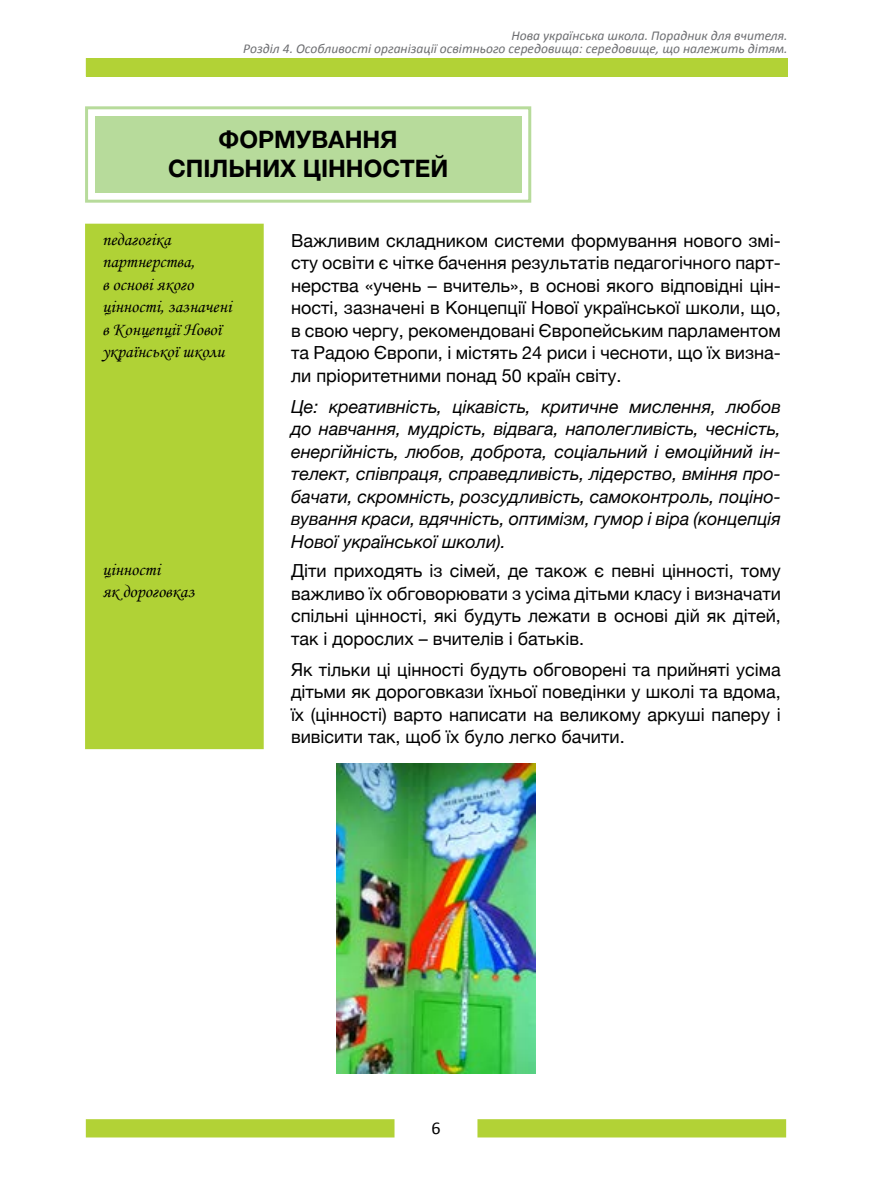
<style>
.page{position:relative;width:872px;height:1191px;background:#fff}
.page>*{position:absolute;margin:0;border:0;box-sizing:border-box;transform-origin:0 0}
.t1{font:700 24px/28.5px "Helvetica Neue";color:#000;text-align:center}
.t2{font:18px/22.5px "Helvetica Neue";color:#000;text-align:justify}
.t3{font:italic 18px/22.5px "Helvetica Neue";color:#000;text-align:justify}
.t4{font:18px/22.5px "Monotype Corsiva";color:#000}
.t5{font:18px "Calibri";color:#000}
.t6{font:italic 13.5px/13.5px "Calibri";color:#6d6e71;text-align:right}
</style>
<div class="page">
<div style="left:86px;top:58px;width:701px;height:18px;background:#b2d236"></div>
<div style="left:86px;top:1119px;width:308px;height:18px;background:#b2d236"></div>
<div style="left:477px;top:1119px;width:309px;height:18px;background:#b2d236"></div>
<div style="left:85px;top:106px;width:446px;height:97px;background:#fff;border:3px solid #b7db9b"></div>
<div style="left:95px;top:116px;width:426px;height:77px;background:#b7db9b"></div>
<div style="left:85px;top:224px;width:179px;height:525px;background:#b0d236"></div>
<img style="left:337px;top:763px;width:198px;height:310px">
<p class="t6" style="left:243px;top:28px;width:546px">Нова українська школа. Порадник для вчителя.<br>Розділ 4. Особливості організації освітнього середовища: середовище, що належить дітям.</p>
<h1 class="t1" style="left:168px;top:124px;width:282px">ФОРМУВАННЯ<br>СПІЛЬНИХ ЦІННОСТЕЙ</h1>
<p class="t4" style="left:102px;top:228px;width:131px">педагогіка партнерства,<br>в основі якого цінності, зазначені в Концепції Нової української школи</p>
<p class="t2" style="left:291px;top:228px;width:491px">Важливим складником системи формування нового змі&shy;сту освіти є чітке бачення результатів педагогічного парт&shy;нерства «учень – вчитель», в основі якого відповідні цін&shy;ності, зазначені в Концепції Нової української школи, що, в свою чергу, рекомендовані Європейським парламентом та Радою Європи, і містять 24 риси і чесноти, що їх визна&shy;ли пріоритетними понад 50 країн світу.</p>
<p class="t3" style="left:291px;top:394px;width:491px">Це: креативність, цікавість, критичне мислення, любов до навчання, мудрість, відвага, наполегливість, чесність, енергійність, любов, доброта, соціальний і емоційний ін&shy;телект, співпраця, справедливість, лідерство, вміння про&shy;бачати, скромність, розсудливість, самоконтроль, поціно&shy;вування краси, вдячність, оптимізм, гумор і віра (концепція Нової української школи).</p>
<p class="t4" style="left:102px;top:558px;width:93px">цінності<br>як дороговказ</p>
<p class="t2" style="left:291px;top:558px;width:491px">Діти приходять із сімей, де також є певні цінності, тому важливо їх обговорювати з усіма дітьми класу і визначати спільні цінності, які будуть лежати в основі дій як дітей, так і дорослих – вчителів і батьків.</p>
<p class="t2" style="left:291px;top:656px;width:491px">Як тільки ці цінності будуть обговорені та прийняті усіма дітьми як дороговкази їхньої поведінки у школі та вдома, їх (цінності) варто написати на великому аркуші паперу і вивісити так, щоб їх було легко бачити.</p>
<p class="t5" style="left:431px;top:1117px;width:11px">6</p>
</div>
